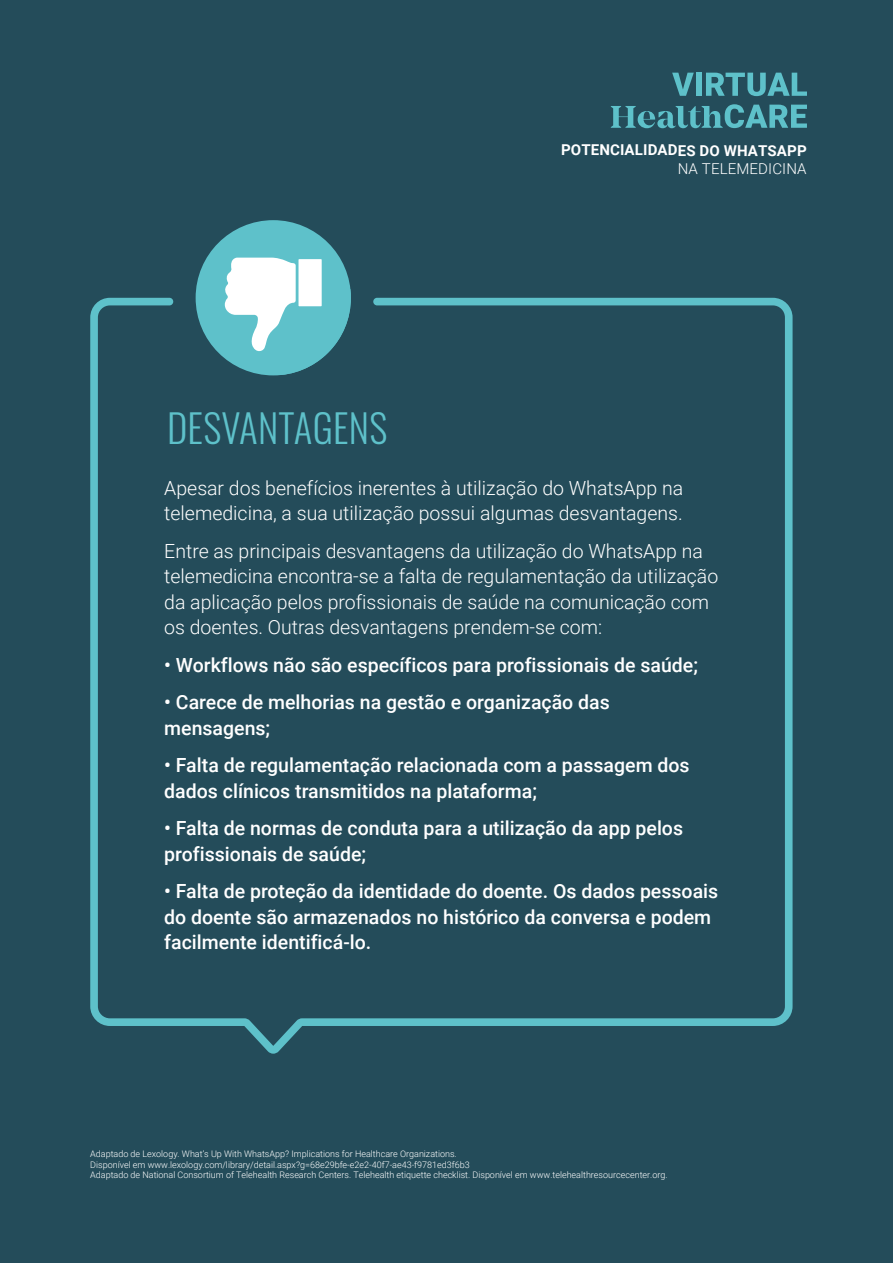
<style>
.page{position:relative;width:893px;height:1263px;background:#244c5a}
.page>*{position:absolute;margin:0;border:0;box-sizing:border-box;transform-origin:0 0}
.t1{font:300 39px "Oswald";letter-spacing:.005em;color:#5ec1ca}
.t2{font:500 19.5px/25.5px "Roboto";color:#fff}
.t3{font:300 19.5px/25.5px "Roboto";color:#fff}
.t4{font:700 15px "Roboto";color:#fff}
.t5{font:300 15px "Roboto";color:#fff}
.t6{font:300 9px/10.8px "Roboto";color:#fff}
</style>
<div class="page">
<svg style="left:672px;top:73px;width:22px;height:23px"></svg>
<div style="left:696px;top:73px;width:6px;height:23px;background:#5ec1ca"></div>
<svg style="left:706px;top:73px;width:101px;height:23px"></svg>
<svg style="left:611px;top:104px;width:196px;height:24px"></svg>
<svg style="left:90px;top:298px;width:703px;height:756px"></svg>
<div style="left:196px;top:220px;width:155px;height:155px;background:#5ec1ca;border-radius:50%"></div>
<svg style="left:223px;top:258px;width:128px;height:117px"></svg>
<div style="left:298px;top:259px;width:24px;height:47px;background:#fff"></div>
<h1 class="t1" style="left:167px;top:393px;width:222px">DESVANTAGENS</h1>
<p class="t4" style="left:561px;top:140px;width:247px">POTENCIALIDADES DO WHATSAPP</p>
<p class="t5" style="left:678px;top:158px;width:130px">NA TELEMEDICINA</p>
<p class="t3" style="left:164px;top:474px;width:520px">Apesar dos benefícios inerentes à utilização do WhatsApp na telemedicina, a sua utilização possui algumas desvantagens.</p>
<p class="t3" style="left:164px;top:537px;width:556px">Entre as principais desvantagens da utilização do WhatsApp na telemedicina encontra-se a falta de regulamentação da utilização da aplicação pelos profissionais de saúde na comunicação com os doentes. Outras desvantagens prendem-se com:</p>
<p class="t2" style="left:164px;top:651px;width:535px">• Workflows não são específicos para profissionais de saúde;</p>
<p class="t2" style="left:164px;top:689px;width:447px">• Carece de melhorias na gestão e organização das mensagens;</p>
<p class="t2" style="left:164px;top:752px;width:527px">• Falta de regulamentação relacionada com a passagem dos dados clínicos transmitidos na plataforma;</p>
<p class="t2" style="left:164px;top:815px;width:520px">• Falta de normas de conduta para a utilização da app pelos profissionais de saúde;</p>
<p class="t2" style="left:164px;top:878px;width:555px">• Falta de proteção da identidade do doente. Os dados pessoais do doente são armazenados no histórico da conversa e podem facilmente identificá-lo.</p>
<p class="t6" style="left:90px;top:1148px;width:579px">Adaptado de Lexology. What’s Up With WhatsApp? Implications for Healthcare Organizations.<br>Disponível em www.lexology.com/library/detail.aspx?g=68e29bfe-e2e2-40f7-ae43-f9781ed3f6b3<br>Adaptado de National Consortium of Telehealth Research Centers. Telehealth etiquette checklist. Disponível em www.telehealthresourcecenter.org.</p>
</div>
